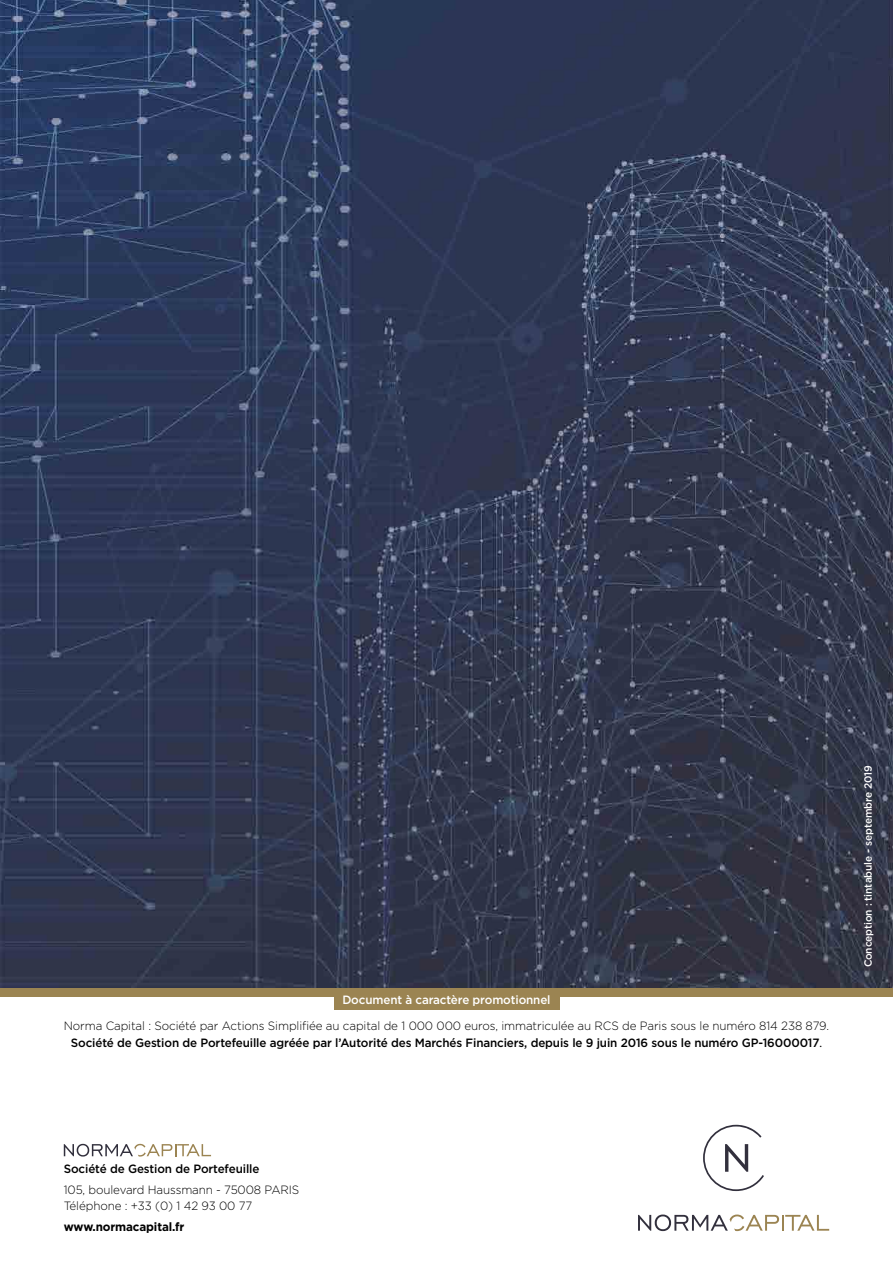
<style>
.page{position:relative;width:893px;height:1263px;background:#fff}
.page>*{position:absolute;margin:0;border:0;box-sizing:border-box;transform-origin:0 0}
.t1{font:300 12px/16.5px "Gotham";letter-spacing:-.01em;color:#000}
.t2{font:500 12px "Gotham";letter-spacing:-.01em;color:#000}
.t3{font:500 12px "Gotham";letter-spacing:-.01em;color:#fff}
.t4{font:700 12px "Gotham";letter-spacing:-.01em;color:#000}
.t5{font:500 10.5px "Gotham";letter-spacing:-.01em;color:#fff}
.s1{font-weight:500}
.s2{font-family:"Minion Pro";font-weight:500}
</style>
<div class="page">
<img style="left:0;top:0;width:893px;height:989px">
<img style="left:0;top:1px;width:1px;height:988px">
<svg style="left:703px;top:1125px;width:61px;height:66px"></svg>
<svg style="left:638px;top:1214px;width:191px;height:17px"></svg>
<svg style="left:64px;top:1144px;width:147px;height:12px"></svg>
<div style="left:0;top:989px;width:893px;height:8px;background:#9b8452"></div>
<div style="left:334px;top:989px;width:225px;height:21px;background:#9b8452"></div>
<p class="t3" style="left:342px;top:992px;width:210px">Document à caractère promotionnel</p>
<p class="t1" style="left:64px;top:1017px;width:767px;text-align:center">Norma Capital : Société par Actions Simplifiée au capital de 1 000 000 euros, immatriculée au RCS de Paris sous le numéro 814 238 879.<br><span class="s1">Société de Gestion de Portefeuille agréée par l’Autorité des Marchés Financiers, depuis le 9 juin 2016 sous le numéro GP-16000017</span><span class="s2">.</span></p>
<p class="t5" style="left:861px;top:967px;width:204px;rotate:-90deg">Conception : tintabule - septembre 2019</p>
<p class="t2" style="left:64px;top:1161px;width:197px">Société de Gestion de Portefeuille</p>
<p class="t1" style="left:64px;top:1181px;width:237px">105, boulevard Haussmann - 75008 PARIS<br>Téléphone : +33 (0) 1 42 93 00 77</p>
<p class="t4" style="left:64px;top:1219px;width:122px">www.normacapital.fr</p>
</div>
